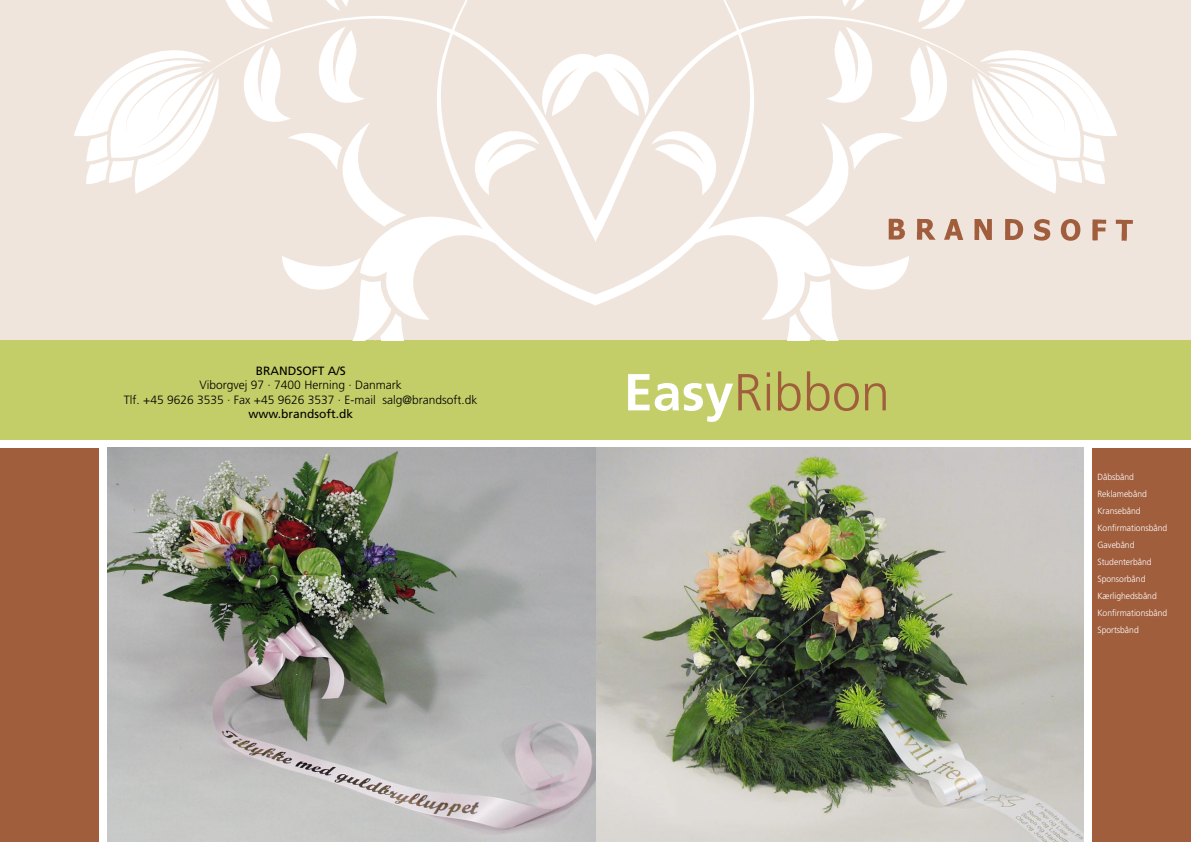
<style>
.page{position:relative;width:1191px;height:842px;background:#fff}
.page>*{position:absolute;margin:0;border:0;box-sizing:border-box;transform-origin:0 0}
.t1{font:300 52px "Frutiger";color:#a15e3d}
.t2{font:300 12px/14.4px "Frutiger";color:#000;text-align:center}
.t3{font:12px "Frutiger";color:#000}
.t4{font:300 9px/17px "Frutiger";color:#fff;scale:.95 1}
.s1{font-weight:700;color:#fff}
</style>
<div class="page">
<div style="left:0;top:340px;width:1191px;height:99px;background:#c3ce68"></div>
<img style="left:595px;top:448px;width:488px;height:394px">
<div style="left:1091px;top:448px;width:100px;height:394px;background:#a15e3d"></div>
<img style="left:108px;top:448px;width:487px;height:394px">
<div style="left:0;top:448px;width:99px;height:394px;background:#a15e3d"></div>
<div style="left:0;top:0;width:1191px;height:340px;background:#f0e5dd"></div>
<svg style="left:595px;top:0;width:522px;height:340px"></svg>
<svg style="left:74px;top:0;width:521px;height:340px"></svg>
<img style="left:875px;top:208px;width:258px;height:41px">
<h2 class="t3" style="left:256px;top:363px;width:90px">Brandsoft A/S</h2>
<h2 class="t2" style="left:124px;top:378px;width:355px">Viborgvej 97 · 7400 Herning · Danmark<br>Tlf. +45 9626 3535 · Fax +45 9626 3537 · E-mail salg@brandsoft.dk</h2>
<h2 class="t3" style="left:248px;top:407px;width:106px">www.brandsoft.dk</h2>
<h1 class="t1" style="left:624px;top:363px;width:267px"><span class="s1">Easy</span>Ribbon</h1>
<p class="t4" style="left:1097px;top:469px;width:75px">Dåbsbånd<br>Reklamebånd<br>Kransebånd<br>Konfirmationsbånd<br>Gavebånd<br>Studenterbånd<br>Sponsorbånd<br>Kærlighedsbånd<br>Konfirmationsbånd<br>Sportsbånd</p>
</div>
